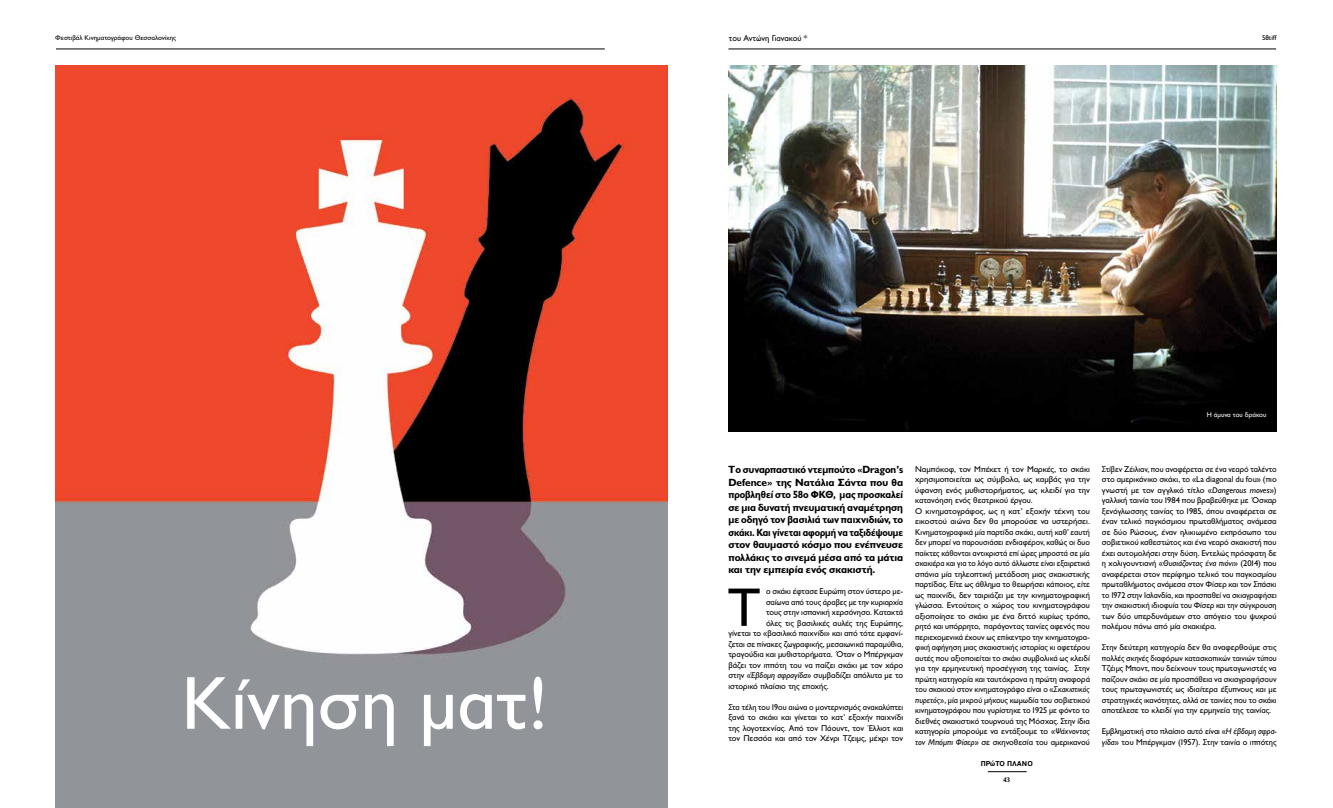
<style>
.page{position:relative;width:1333px;height:808px;background:#fff}
.page>*{position:absolute;margin:0;border:0;box-sizing:border-box;transform-origin:0 0}
.t1{font:75.5px "Gill Sans Hel";color:#fff}
.t2{font:54.7px "Gill Sans Hel";color:#000}
.t3{font:700 10.5px/12.5px "Gill Sans Hel";color:#000;text-align:justify;scale:.96 1}
.t4{font:8.5px/10.5px "Gill Sans Hel";color:#000;text-align:justify}
.t5{font:8.5px "Gill Sans Hel";color:#000;scale:.96 1}
.t6{font:7px "Gill Sans Hel";color:#000}
.t7{font:7px "Gill Sans Hel";color:#fff}
.t8{font:700 7px "Helvetica";color:#000}
.t9{font:700 7px "Liberation Serif";color:#000}
.s1{font-style:italic}
</style>
<div class="page">
<hr style="left:987px;top:771px;width:39px;height:1px;background:#000">
<hr style="left:56px;top:49px;width:548px;height:1px;background:#000">
<hr style="left:728px;top:49px;width:547px;height:1px;background:#000">
<img style="left:55px;top:65px;width:613px;height:743px">
<img style="left:729px;top:65px;width:547px;height:366px">
<p class="t4" style="left:729px;top:33px;width:80px">του Αντώνη Γιανακού *</p>
<p class="t6" style="left:55px;top:34px;width:122px">Φεστιβάλ Κινηματογράφου Θεσσαλονίκης</p>
<p class="t6" style="left:1261px;top:34px;width:16px">58tiff</p>
<h1 class="t1" style="left:181px;top:662px;width:368px">Κίνηση ματ!</h1>
<p class="t7" style="left:1206px;top:410px;width:61px">Η άμυνα του δράκου</p>
<p class="t3" style="left:728px;top:463px;width:183px">Το συναρπαστικό ντεμπούτο «Dragon’s Defence» της Νατάλια Σάντα που θα προβληθεί στο 58ο ΦΚΘ, μας προσκαλεί σε μια δυνατή πνευματική αναμέτρηση με οδηγό τον βασιλιά των παιχνιδιών, το σκάκι. Και γίνεται αφορμή να ταξιδέψουμε στον θαυμαστό κόσμο που ενέπνευσε πολλάκις το σινεμά μέσα από τα μάτια και την εμπειρία ενός σκακιστή.</p>
<h2 class="t2" style="left:727px;top:578px;width:35px">Τ</h2>
<p class="t4" style="left:766px;top:586px;width:139px">ο σκάκι έφτασε Ευρώπη στον ύστερο με-</p>
<p class="t5" style="left:766px;top:597px;width:144px">σαίωνα από τους άραβες με την κυριαρχία</p>
<p class="t4" style="left:766px;top:607px;width:139px">τους στην ισπανική χερσόνησο. Κατακτά</p>
<p class="t4" style="left:766px;top:618px;width:138px">όλες τις βασιλικές αυλές της Ευρώπης,</p>
<p class="t4" style="left:728px;top:628px;width:176px">γίνεται το «βασιλικό παιχνίδι» και από τότε εμφανί-</p>
<p class="t4" style="left:728px;top:639px;width:176px">ζεται σε πίνακες ζωγραφικής, μεσαιωνικά παραμύθια,</p>
<p class="t4" style="left:728px;top:649px;width:176px">τραγούδια και μυθιστορήματα. Όταν ο Μπέργκμαν</p>
<p class="t4" style="left:728px;top:660px;width:176px">βάζει τον ιππότη του να παίζει σκάκι με τον χάρο</p>
<p class="t4" style="left:728px;top:670px;width:176px">στην «<span class="s1">Έβδομη σφραγίδα</span>» συμβαδίζει απόλυτα με το</p>
<p class="t4" style="left:728px;top:681px;width:102px">ιστορικό πλαίσιο της εποχής.</p>
<p class="t4" style="left:728px;top:702px;width:176px">Στα τέλη του 19ου αιώνα ο μοντερνισμός ανακαλύπτει ξανά το σκάκι και γίνεται το κατ’ εξοχήν παιχνίδι της λογοτεχνίας. Από τον Πάουντ, τον Έλλιοτ και τον Πεσσόα και από τον Χένρι Τζειμς, μέχρι τον</p>
<p class="t4" style="left:915px;top:464px;width:176px;text-align:left">Ναμπόκοφ, τον Μπέκετ ή τον Μαρκές, το σκάκι χρησιμοποιείται ως σύμβολο, ως καμβάς για την ύφανση ενός μυθιστορήματος, ως κλειδί για την κατανόηση ενός θεατρικού έργου.<br>Ο κινηματογράφος, ως η κατ’ εξοχήν τέχνη του εικοστού αιώνα δεν θα μπορούσε να υστερήσει.<br>Κινηματογραφικά μία παρτίδα σκάκι, αυτή καθ’ εαυτή δεν μπορεί να παρουσιάσει ενδιαφέρον, καθώς οι δυο παίκτες κάθονται αντικριστά επί ώρες μπροστά σε μία σκακιέρα και για το λόγο αυτό άλλωστε είναι εξαιρετικά σπάνια μία τηλεοπτική μετάδοση μιας σκακιστικής παρτίδας. Είτε ως άθλημα το θεωρήσει κάποιος, είτε ως παιχνίδι, δεν ταιριάζει με την κινηματογραφική γλώσσα. Εντούτοις ο χώρος του κινηματογράφου αξιοποίησε το σκάκι με ένα διττό κυρίως τρόπο, ρητό και υπόρρητο, παράγοντας ταινίες αφενός που περιεχομενικά έχουν ως επίκεντρο την κινηματογρα&shy;φική αφήγηση μιας σκακιστικής ιστορίας κι αφετέρου αυτές που αξιοποιείται το σκάκι συμβολικά ως κλειδί για την ερμηνευτική προσέγγιση της ταινίας. Στην πρώτη κατηγορία και ταυτόχρονα η πρώτη αναφορά του σκακιού στον κινηματογράφο είναι ο «<span class="s1">Σκακιστικός πυρετός</span>», μία μικρού μήκους κωμωδία του σοβιετικού κινηματογράφου που γυρίστηκε το 1925 με φόντο το διεθνές σκακιστικό τουρνουά της Μόσχας. Στην ίδια κατηγορία μπορούμε να εντάξουμε το «<span class="s1">Ψάχνοντας τον Μπόμπι Φίσερ</span>» σε σκηνοθεσία του αμερικανού</p>
<p class="t4" style="left:1101px;top:464px;width:176px">Στίβεν Ζέιλιαν, που αναφέρεται σε ένα νεαρό ταλέντο στο αμερικάνικο σκάκι, το «La diagonal du fou» (πιο γνωστή με τον αγγλικό τίτλο «<span class="s1">Dangerous moves</span>») γαλλική ταινία του 1984 που βραβεύθηκε με Όσκαρ ξενόγλωσσης ταινίας το 1985, όπου αναφέρεται σε έναν τελικό παγκόσμιου πρωταθλήματος ανάμεσα σε δύο Ρώσους, έναν ηλικιωμένο εκπρόσωπο του σοβιετικού καθεστώτος και ένα νεαρό σκακιστή που έχει αυτομολήσει στην δύση. Εντελώς πρόσφατη δε η χολιγουντιανή «<span class="s1">Θυσιάζοντας ένα πιόνι</span>» (2014) που αναφέρεται στον περίφημο τελικό του παγκοσμίου πρωταθλήματος ανάμεσα στον Φίσερ και τον Σπάσκι το 1972 στην Ισλανδία, και προσπαθεί να σκιαγραφήσει την σκακιστική ιδιοφυία του Φίσερ και την σύγκρουση των δύο υπερδυνάμεων στο απόγειο του ψυχρού πολέμου πάνω από μία σκακιέρα.</p>
<p class="t4" style="left:1101px;top:642px;width:176px">Στην δεύτερη κατηγορία δεν θα αναφερθούμε στις πολλές σκηνές διαφόρων κατασκοπικών ταινιών τύπου Τζέιμς Μποντ, που δείχνουν τους πρωταγωνιστές να παίζουν σκάκι σε μία προσπάθεια να σκιαγραφήσουν τους πρωταγωνιστές ως ιδιαίτερα έξυπνους και με στρατηγικές ικανότητες, αλλά σε ταινίες που το σκάκι αποτέλεσε το κλειδί για την ερμηνεία της ταινίας.</p>
<p class="t4" style="left:1101px;top:726px;width:176px">Εμβληματική στο πλαίσιο αυτό είναι «<span class="s1">Η έβδομη σφρα&shy;γίδα</span>» του Μπέργκμαν (1957). Στην ταινία ο ιππότης</p>
<p class="t8" style="left:980px;top:758px;width:53px">ΠΡώΤΟ ΠΛΆΝΟ</p>
<p class="t9" style="left:1003px;top:775px;width:8px">43</p>
</div>
